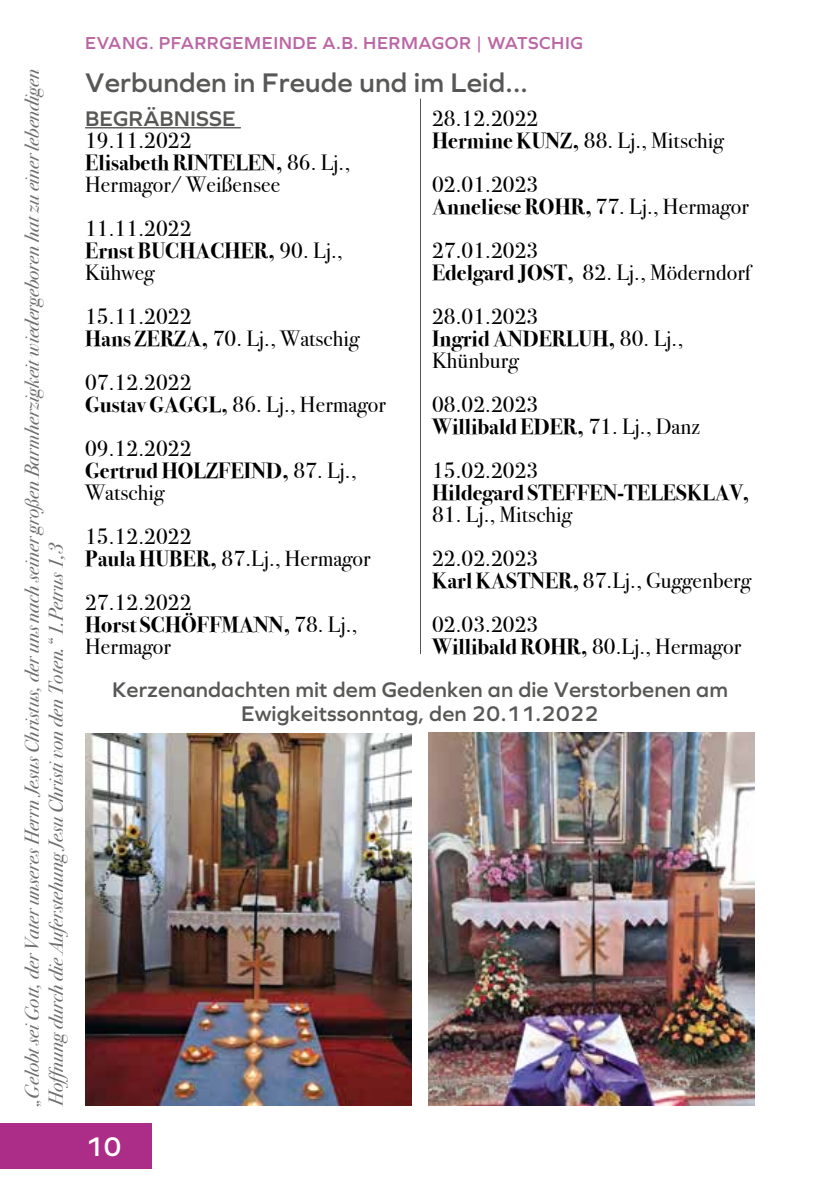
<style>
.page{position:relative;width:840px;height:1191px;background:#fff}
.page>*{position:absolute;margin:0;border:0;box-sizing:border-box;transform-origin:0 0}
.t1{font:600 28px "Graphie";letter-spacing:.005em;color:#575756}
.t2{font:600 28px "Graphie";color:#fff}
.t3{font:22px/22px "Bodoni Svty Two ITCTT";letter-spacing:.005em;color:#000}
.t4{font:600 22px/24px "Graphie";letter-spacing:.005em;color:#575756;text-align:center}
.t5{font:700 22px "Bodoni Svty Two ITCTT";letter-spacing:.005em;color:#000}
.t6{font:italic 20px/24px "Bodoni Svty Two ITCTT";letter-spacing:-.005em;color:#706f6f}
.t7{font:600 18px "Graphie";letter-spacing:.03em;color:#bc65a4}
.s1{font-weight:700}
</style>
<div class="page">
<hr style="left:420px;top:99px;width:1px;height:1007px;background:#575756">
<div style="left:0;top:1123px;width:152px;height:45px;background:#ab2d88"></div>
<div style="left:412px;top:654px;width:17px;height:470px;background:#fff"></div>
<hr style="left:85px;top:127px;width:156px;height:1px;background:#575756">
<img style="left:85px;top:733px;width:326px;height:373px">
<img style="left:428px;top:732px;width:326px;height:374px">
<p class="t6" style="left:19px;top:1106px;width:1038px;rotate:-90deg">„Gelobt sei Gott, der Vater unseres Herrn Jesus Christus, der uns nach seiner großen Barmherzigkeit wiedergeboren hat zu einer lebendigen<br>Hoffnung durch die Auferstehung Jesu Christi von den Toten.“ 1.Petrus 1,3</p>
<p class="t7" style="left:85px;top:33px;width:499px">EVANG. PFARRGEMEINDE A.B. HERMAGOR | WATSCHIG</p>
<p class="t1" style="left:85px;top:66px;width:444px">Verbunden in Freude und im Leid...</p>
<p class="t4" style="left:85px;top:106px;width:152px">BEGRÄBNISSE</p>
<p class="t3" style="left:85px;top:127px;width:266px">19.11.2022<br><span class="s1">Elisabeth RINTELEN,</span> 86. Lj.,<br>Hermagor/ Weißensee</p>
<p class="t3" style="left:85px;top:215px;width:259px">11.11.2022<br><span class="s1">Ernst BUCHACHER,</span> 90. Lj.,<br>Kühweg</p>
<p class="t3" style="left:85px;top:303px;width:275px">15.11.2022<br><span class="s1">Hans ZERZA,</span> 70. Lj., Watschig</p>
<p class="t3" style="left:85px;top:369px;width:302px">07.12.2022<br><span class="s1">Gustav GAGGL,</span> 86. Lj., Hermagor</p>
<p class="t3" style="left:85px;top:435px;width:273px">09.12.2022<br><span class="s1">Gertrud HOLZFEIND,</span> 87. Lj.,<br>Watschig</p>
<p class="t3" style="left:85px;top:523px;width:287px">15.12.2022<br><span class="s1">Paula HUBER,</span> 87.Lj., Hermagor</p>
<p class="t3" style="left:85px;top:589px;width:273px">27.12.2022<br><span class="s1">Horst SCHÖFFMANN,</span> 78. Lj.,<br>Hermagor</p>
<p class="t3" style="left:432px;top:105px;width:293px">28.12.2022<br><span class="s1">Hermine KUNZ,</span> 88. Lj., Mitschig</p>
<p class="t3" style="left:432px;top:171px;width:318px">02.01.2023<br><span class="s1">Anneliese ROHR,</span> 77. Lj., Hermagor</p>
<p class="t3" style="left:432px;top:237px;width:320px">27.01.2023<br><span class="s1">Edelgard JOST,</span> 82. Lj., Möderndorf</p>
<p class="t3" style="left:432px;top:303px;width:252px">28.01.2023<br><span class="s1">Ingrid ANDERLUH,</span> 80. Lj.,<br>Khünburg</p>
<p class="t3" style="left:432px;top:391px;width:269px">08.02.2023<br><span class="s1">Willibald EDER,</span> 71. Lj., Danz</p>
<p class="t3" style="left:432px;top:457px;width:108px">15.02.2023</p>
<p class="t5" style="left:432px;top:474px;width:319px">Hildegard STEFFEN-TELESKLAV,</p>
<p class="t3" style="left:432px;top:490px;width:141px;line-height:44px">81. Lj., Mitschig<br>22.02.2023</p>
<p class="t3" style="left:432px;top:556px;width:320px;line-height:44px"><span class="s1">Karl KASTNER,</span> 87.Lj., Guggenberg<br>02.03.2023</p>
<p class="t3" style="left:432px;top:633px;width:310px"><span class="s1">Willibald ROHR,</span> 80.Lj., Hermagor</p>
<p class="t4" style="left:112px;top:677px;width:617px">Kerzenandachten mit dem Gedenken an die Verstorbenen am<br>Ewigkeitssonntag, den 20.11.2022</p>
<p class="t2" style="left:85px;top:1130px;width:38px">10</p>
</div>
